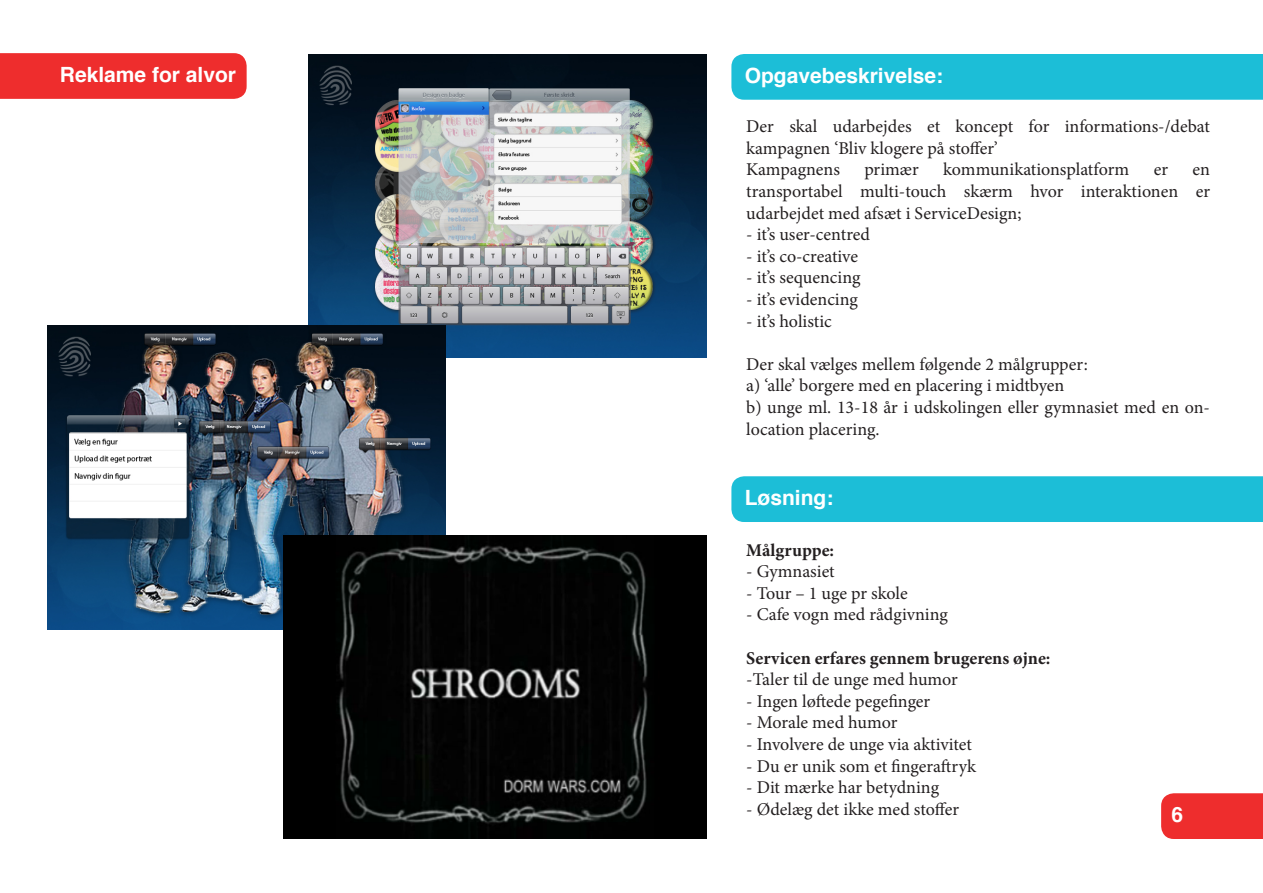
<style>
.page{position:relative;width:1263px;height:893px;background:#fff}
.page>*{position:absolute;margin:0;border:0;box-sizing:border-box;transform-origin:0 0}
.t1{font:700 21px "Helvetica";color:#fff}
.t2{font:18px/21.6px "Minion Pro";color:#231f20}
.t3{font:700 18px "Minion Pro";color:#231f20}
</style>
<div class="page">
<div style="left:0;top:53px;width:247px;height:46px;background:#ee2d2d"></div>
<div style="left:731px;top:54px;width:532px;height:46px;background:#1cbed7"></div>
<div style="left:731px;top:476px;width:532px;height:46px;background:#1cbed7"></div>
<img style="left:308px;top:54px;width:398px;height:304px">
<img style="left:47px;top:326px;width:399px;height:304px">
<img style="left:283px;top:535px;width:424px;height:304px">
<div style="left:1161px;top:793px;width:102px;height:46px;background:#ee2d2d"></div>
<p class="t1" style="left:60px;top:57px;width:178px">Reklame for alvor</p>
<p class="t1" style="left:745px;top:58px;width:200px">Opgavebeskrivelse:</p>
<p class="t2" style="left:746px;top:116px;width:465px">Der skal udarbejdes et koncept for informations-/debat kampagnen ‘Bliv klogere på stoffer’</p>
<p class="t2" style="left:746px;top:159px;width:95px">Kampagnens</p>
<p class="t2" style="left:864px;top:159px;width:56px">primær</p>
<p class="t2" style="left:943px;top:159px;width:187px">kommunikationsplatform</p>
<p class="t2" style="left:1154px;top:159px;width:16px">er</p>
<p class="t2" style="left:746px;top:159px;width:465px;text-align:justify;text-indent:446px">en transportabel multi-touch skærm hvor interaktionen er udarbejdet med afsæt i ServiceDesign;</p>
<p class="t2" style="left:746px;top:224px;width:125px">- it’s user-centred</p>
<p class="t2" style="left:746px;top:245px;width:113px">- it’s co-creative</p>
<p class="t2" style="left:746px;top:267px;width:116px">- it’s sequencing</p>
<p class="t2" style="left:746px;top:288px;width:113px">- it’s evidencing</p>
<p class="t2" style="left:746px;top:310px;width:87px">- it’s holistic</p>
<p class="t2" style="left:746px;top:353px;width:343px">Der skal vælges mellem følgende 2 målgrupper:</p>
<p class="t2" style="left:746px;top:375px;width:320px">a) ‘alle’ borgere med en placering i midtbyen</p>
<p class="t2" style="left:746px;top:396px;width:465px">b) unge ml. 13-18 år i udskolingen eller gymnasiet med en on&shy;location placering.</p>
<p class="t1" style="left:745px;top:480px;width:90px">Løsning:</p>
<p class="t3" style="left:746px;top:537px;width:89px">Målgruppe:</p>
<p class="t2" style="left:746px;top:561px;width:90px">- Gymnasiet</p>
<p class="t2" style="left:746px;top:582px;width:163px">- Tour – 1 uge pr skole</p>
<p class="t2" style="left:746px;top:604px;width:203px">- Cafe vogn med rådgivning</p>
<p class="t3" style="left:746px;top:645px;width:306px">Servicen erfares gennem brugerens øjne:</p>
<p class="t2" style="left:746px;top:669px;width:213px">-Taler til de unge med humor</p>
<p class="t2" style="left:746px;top:690px;width:185px">- Ingen løftede pegefinger</p>
<p class="t2" style="left:746px;top:712px;width:153px">- Morale med humor</p>
<p class="t2" style="left:746px;top:733px;width:227px">- Involvere de unge via aktivitet</p>
<p class="t2" style="left:746px;top:755px;width:231px">- Du er unik som et fingeraftryk</p>
<p class="t2" style="left:746px;top:777px;width:194px">- Dit mærke har betydning</p>
<p class="t2" style="left:746px;top:798px;width:214px">- Ødelæg det ikke med stoffer</p>
<p class="t1" style="left:1171px;top:797px;width:13px">6</p>
</div>
